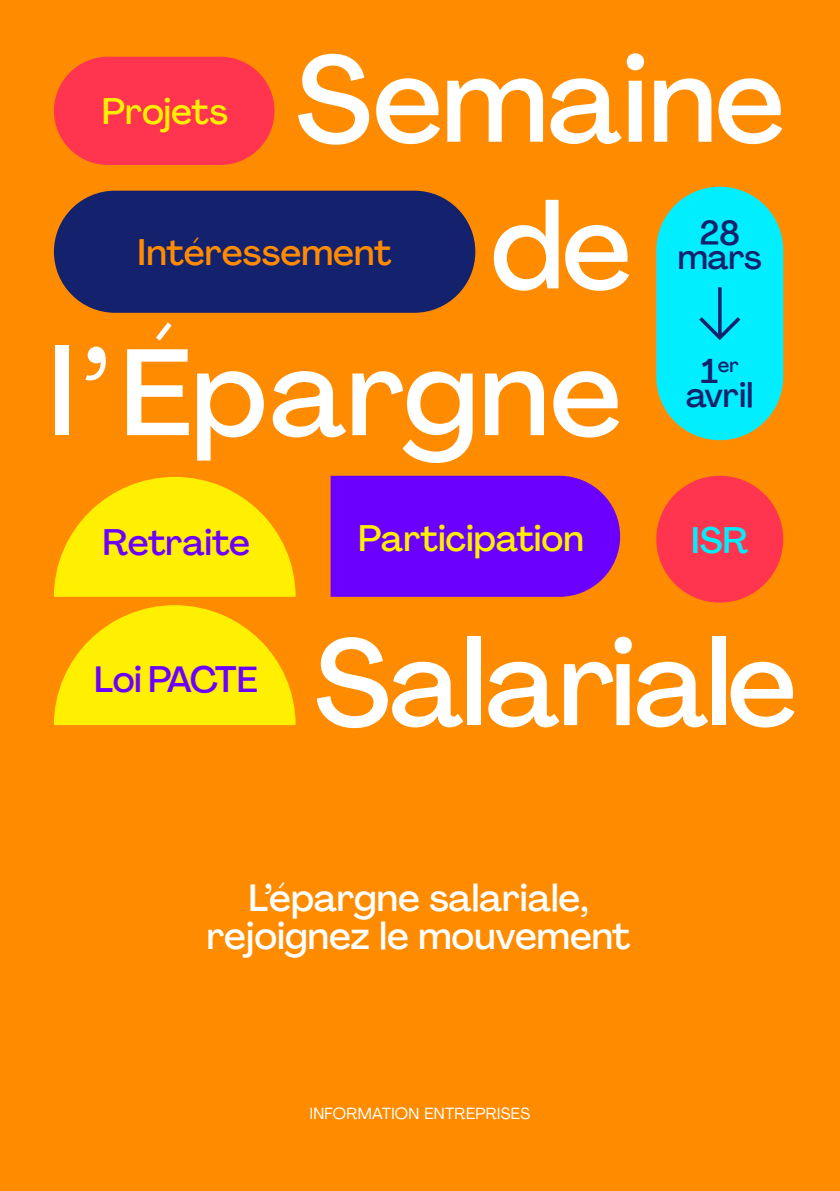
<style>
.page{position:relative;width:840px;height:1191px;background:#fff}
.page>*{position:absolute;margin:0;border:0;box-sizing:border-box;transform-origin:0 0}
.t1{font:500 121.2px "Agrandir";letter-spacing:.005em;color:#fff}
.t2{font:500 120px "Agrandir";letter-spacing:-.01em;color:#fff}
.t3{font:500 37.4px/37.4px "Agrandir";color:#fff;text-align:center}
.t4{font:500 36px "Agrandir";color:#ff8c00}
.t5{font:500 36px "Agrandir";color:#ffef00}
.t6{font:500 36px "Agrandir";letter-spacing:-.035em;color:#6c00ff}
.t7{font:500 36px "Agrandir";color:#0ef}
.t8{font:500 35.8px "Agrandir";color:#6c00ff}
.t9{font:500 35.8px "Agrandir";color:#ffef00}
.t10{font:500 34px/24px "Agrandir";color:#14216d;text-align:center}
.t11{font:500 19.8px "Agrandir";color:#14216d}
.t12{font:16px "Agrandir";letter-spacing:.02em;color:#fff}
.s1{font-size:36px}
.s2{font-size:35.8px}
.s3{font-size:34px}
</style>
<div class="page">
<div style="left:0;top:0;width:839px;height:1191px;background:#ff8c00"></div>
<div style="left:54px;top:57px;width:220px;height:108px;background:#ff354f;border-radius:54px"></div>
<div style="left:656px;top:476px;width:126px;height:126px;background:#ff354f;border-radius:50%"></div>
<div style="left:54px;top:191px;width:421px;height:122px;background:#14216d;border-radius:61px"></div>
<div style="left:656px;top:187px;width:126px;height:253px;background:#0ef;border-radius:63px"></div>
<svg style="left:699px;top:287px;width:40px;height:53px"></svg>
<div style="left:330px;top:476px;width:289px;height:121px;background:#6c00ff"></div>
<svg style="left:54px;top:477px;width:241px;height:120px"></svg>
<svg style="left:54px;top:605px;width:241px;height:120px"></svg>
<p class="t9" style="left:102px;top:90px;width:127px"><span class="s1">Pro</span>jets</p>
<h2 class="t2" style="left:295px;top:25px;width:490px">Semaine</h2>
<p class="t4" style="left:137px;top:230px;width:255px">Intéresse<span class="s2">ment</span></p>
<h2 class="t2" style="left:490px;top:172px;width:143px">de</h2>
<h1 class="t1" style="left:49px;top:317px;width:574px">l’Épargne</h1>
<p class="t8" style="left:103px;top:520px;width:149px"><span class="s1">Re</span>traite</p>
<p class="t5" style="left:358px;top:516px;width:227px">Participa<span class="s2">tion</span></p>
<p class="t10" style="left:677px;top:221px;width:86px">28 mars</p>
<p class="t11" style="left:700px;top:353px;width:40px"><span class="s3">1</span>er</p>
<p class="t10" style="left:685px;top:383px;width:69px">avril</p>
<p class="t7" style="left:690px;top:518px;width:58px">ISR</p>
<p class="t6" style="left:94px;top:657px;width:165px">Loi PACTE</p>
<h2 class="t2" style="left:314px;top:608px;width:484px">Salariale</h2>
<p class="t3" style="left:207px;top:879px;width:424px">L’épargne salariale, rejoignez le mouvement</p>
<p class="t12" style="left:309px;top:1103px;width:222px">INFORMATION ENTREPRISES</p>
</div>
